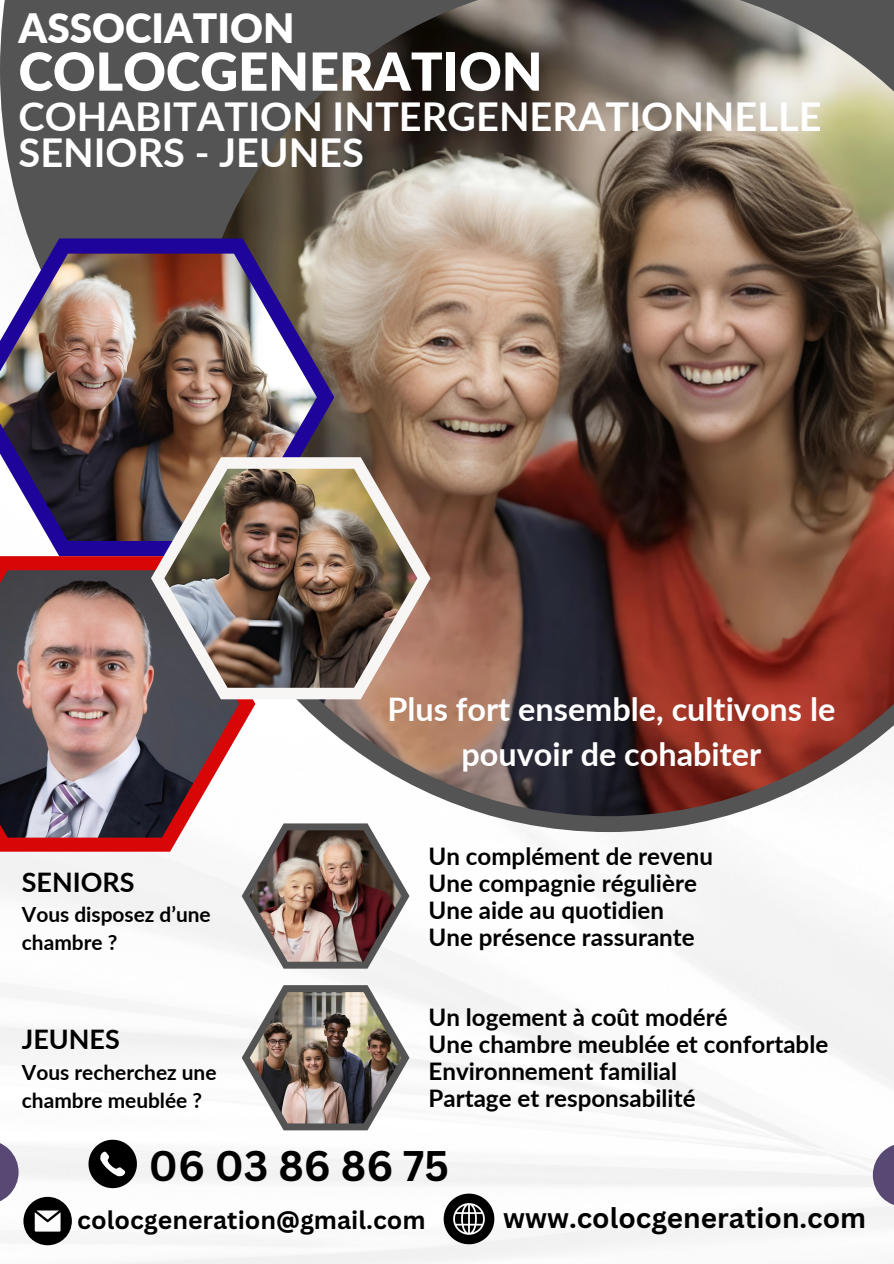
<style>
.page{position:relative;width:894px;height:1264px;background:#fff}
.page>*{position:absolute;margin:0;border:0;box-sizing:border-box;transform-origin:0 0}
.t1{font:900 52.35px "Lato";color:#fff}
.t2{font:700 41.7px "Canva Sans";color:#000}
.t3{font:900 40.35px "Lato";color:#fff}
.t4{font:700 39.75px/36px "Lato";color:#fff}
.t5{font:700 32.4px/45px "Lato";color:#fff;text-align:center}
.t6{font:700 27.9px "Canva Sans";color:#000}
.t7{font:700 26.85px "Lato";color:#000}
.t8{font:700 24.9px "Canva Sans";color:#000}
.t9{font:700 24.15px/27px "Lato";color:#000}
.t10{font:700 20.85px/28.2px "Lato";color:#000}
</style>
<div class="page">
<img style="left:0;top:832px;width:893px;height:431px">
<div style="left:0;top:0;width:893px;height:578px;background:#545454"></div>
<img style="left:222px;top:0;width:671px;height:832px">
<svg style="left:0;top:238px;width:334px;height:318px;background:#665691"></svg>
<img style="left:0;top:254px;width:316px;height:287px">
<svg style="left:0;top:556px;width:255px;height:295px;fill:#d80606"></svg>
<img style="left:0;top:570px;width:239px;height:267px">
<svg style="left:151px;top:457px;width:279px;height:242px"></svg>
<img style="left:164px;top:469px;width:253px;height:218px">
<svg style="left:88px;top:1139px;width:49px;height:49px"></svg>
<svg style="left:23px;top:1196px;width:49px;height:49px"></svg>
<svg style="left:0;top:1140px;width:19px;height:64px"></svg>
<svg style="left:872px;top:1142px;width:21px;height:64px"></svg>
<svg style="left:242px;top:823px;width:167px;height:145px"></svg>
<img style="left:250px;top:830px;width:151px;height:131px">
<svg style="left:242px;top:985px;width:167px;height:145px"></svg>
<img style="left:250px;top:992px;width:151px;height:131px">
<svg style="left:443px;top:1193px;width:51px;height:51px"></svg>
<p class="t3" style="left:19px;top:4px;width:277px">ASSOCIATION</p>
<p class="t1" style="left:19px;top:39px;width:525px">COLOCGENERATION</p>
<h6 class="t4" style="left:19px;top:97px;width:804px">COHABITATION INTERGENERATIONNELLE<br>SENIORS - JEUNES</h6>
<h6 class="t7" style="left:22px;top:865px;width:114px">SENIORS</h6>
<p class="t10" style="left:22px;top:899px;width:190px">Vous disposez d’une chambre ?</p>
<p class="t7" style="left:22px;top:1022px;width:99px">JEUNES</p>
<p class="t10" style="left:22px;top:1057px;width:196px">Vous recherchez une chambre meublée ?</p>
<p class="t5" style="left:387px;top:686px;width:449px">Plus fort ensemble, cultivons le pouvoir de cohabiter</p>
<p class="t9" style="left:428px;top:841px;width:286px">Un complément de revenu<br>Une compagnie régulière<br>Une aide au quotidien<br>Une présence rassurante</p>
<p class="t9" style="left:428px;top:1003px;width:401px">Un logement à coût modéré<br>Une chambre meublée et confortable<br>Environnement familial<br>Partage et responsabilité</p>
<p class="t2" style="left:149px;top:1136px;width:302px">06 03 86 86 75</p>
<h3 class="t8" style="left:77px;top:1202px;width:350px">colocgeneration@gmail.com</h3>
<p class="t6" style="left:503px;top:1197px;width:364px">www.colocgeneration.com</p>
</div>
